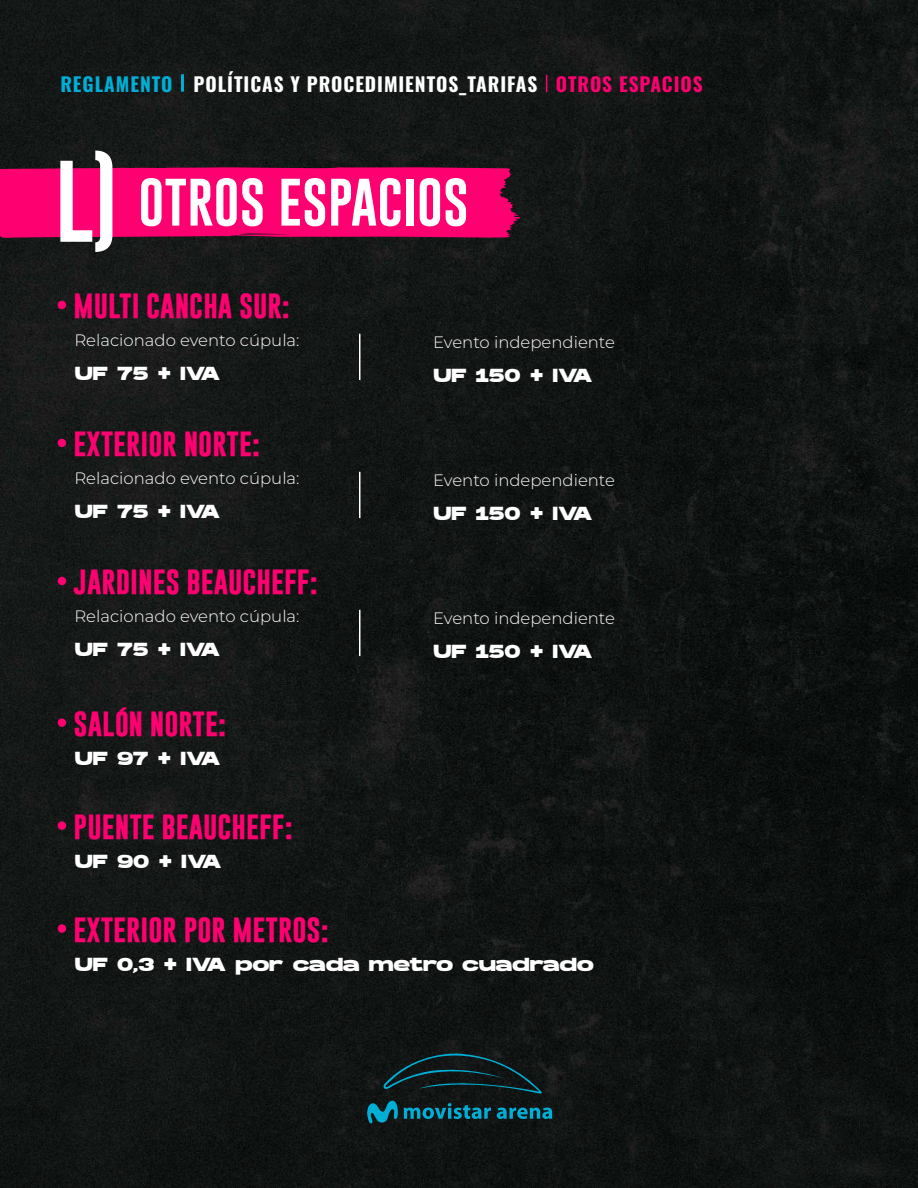
<style>
.page{position:relative;width:918px;height:1188px;background:#fff}
.page>*{position:absolute;margin:0;border:0;box-sizing:border-box;transform-origin:0 0}
.t1{font:48.9px "Gobold";color:#fff;scale:1.05 1}
.t2{font:700 25.35px "Gobold";color:#ff0071;scale:1.06 1}
.t3{font:700 19.35px "Oswald";letter-spacing:.05em;color:#fff}
.t4{font:700 18.9px "Hanson";color:#fff}
.t5{font:300 16.5px "Montserrat";color:#fff}
.s1{color:#00aed6}
.s2{color:#ff0071}
.s3{font-size:84.6px}
</style>
<div class="page">
<img style="left:0;top:0;width:918px;height:1188px">
<hr style="left:181px;top:74px;width:3px;height:18px;background:#00aed6">
<svg style="left:546px;top:75px;width:1px;height:17px"></svg>
<svg style="left:367px;top:1051px;width:185px;height:72px;background:#0f2b30"></svg>
<svg style="left:0;top:167px;width:520px;height:72px;background:#f0016b"></svg>
<div style="left:58px;top:301px;width:8px;height:8px;background:#ff0071;border-radius:50%"></div>
<hr style="left:359px;top:334px;width:1px;height:46px;background:#fff">
<div style="left:58px;top:439px;width:8px;height:8px;background:#ff0071;border-radius:50%"></div>
<hr style="left:359px;top:472px;width:1px;height:46px;background:#fff">
<div style="left:58px;top:577px;width:8px;height:8px;background:#ff0071;border-radius:50%"></div>
<hr style="left:359px;top:610px;width:1px;height:46px;background:#fff">
<div style="left:58px;top:718px;width:8px;height:9px;background:#ff0071;border-radius:50%"></div>
<div style="left:58px;top:821px;width:8px;height:9px;background:#ff0071;border-radius:50%"></div>
<div style="left:58px;top:924px;width:8px;height:9px;background:#ff0071;border-radius:50%"></div>
<p class="t3" style="left:60px;top:74px;width:644px"><span class="s1">REGLAMENTO</span> POLÍTICAS Y PROCEDIMIENTOS_TARIFAS <span class="s2">OTROS ESPACIOS</span></p>
<h1 class="t1" style="left:55px;top:171px;width:396px"><span class="s3">L)</span> OTROS ESPACIOS</h1>
<h2 class="t2" style="left:74px;top:289px;width:206px">MULTI CANCHA SUR:</h2>
<p class="t5" style="left:74px;top:329px;width:227px">Relacionado evento cúpula:</p>
<p class="t4" style="left:75px;top:361px;width:147px">UF 75 + IVA</p>
<h2 class="t2" style="left:74px;top:427px;width:177px">EXTERIOR NORTE:</h2>
<p class="t5" style="left:74px;top:467px;width:227px">Relacionado evento cúpula:</p>
<p class="t4" style="left:75px;top:499px;width:147px">UF 75 + IVA</p>
<h2 class="t2" style="left:74px;top:565px;width:232px">JARDINES BEAUCHEFF:</h2>
<p class="t5" style="left:74px;top:605px;width:227px">Relacionado evento cúpula:</p>
<p class="t4" style="left:75px;top:637px;width:147px">UF 75 + IVA</p>
<h2 class="t2" style="left:74px;top:707px;width:145px">SALÓN NORTE:</h2>
<p class="t4" style="left:75px;top:745px;width:147px">UF 97 + IVA</p>
<h2 class="t2" style="left:74px;top:810px;width:208px">PUENTE BEAUCHEFF:</h2>
<p class="t4" style="left:75px;top:848px;width:148px">UF 90 + IVA</p>
<p class="t5" style="left:433px;top:331px;width:183px">Evento independiente</p>
<p class="t4" style="left:433px;top:363px;width:161px">UF 150 + IVA</p>
<p class="t5" style="left:433px;top:469px;width:183px">Evento independiente</p>
<p class="t4" style="left:433px;top:501px;width:161px">UF 150 + IVA</p>
<p class="t5" style="left:433px;top:607px;width:183px">Evento independiente</p>
<p class="t4" style="left:433px;top:639px;width:161px">UF 150 + IVA</p>
<h2 class="t2" style="left:74px;top:913px;width:242px">EXTERIOR POR METROS:</h2>
<p class="t4" style="left:75px;top:951px;width:521px">UF 0,3 + IVA por cada metro cuadrado</p>
</div>
